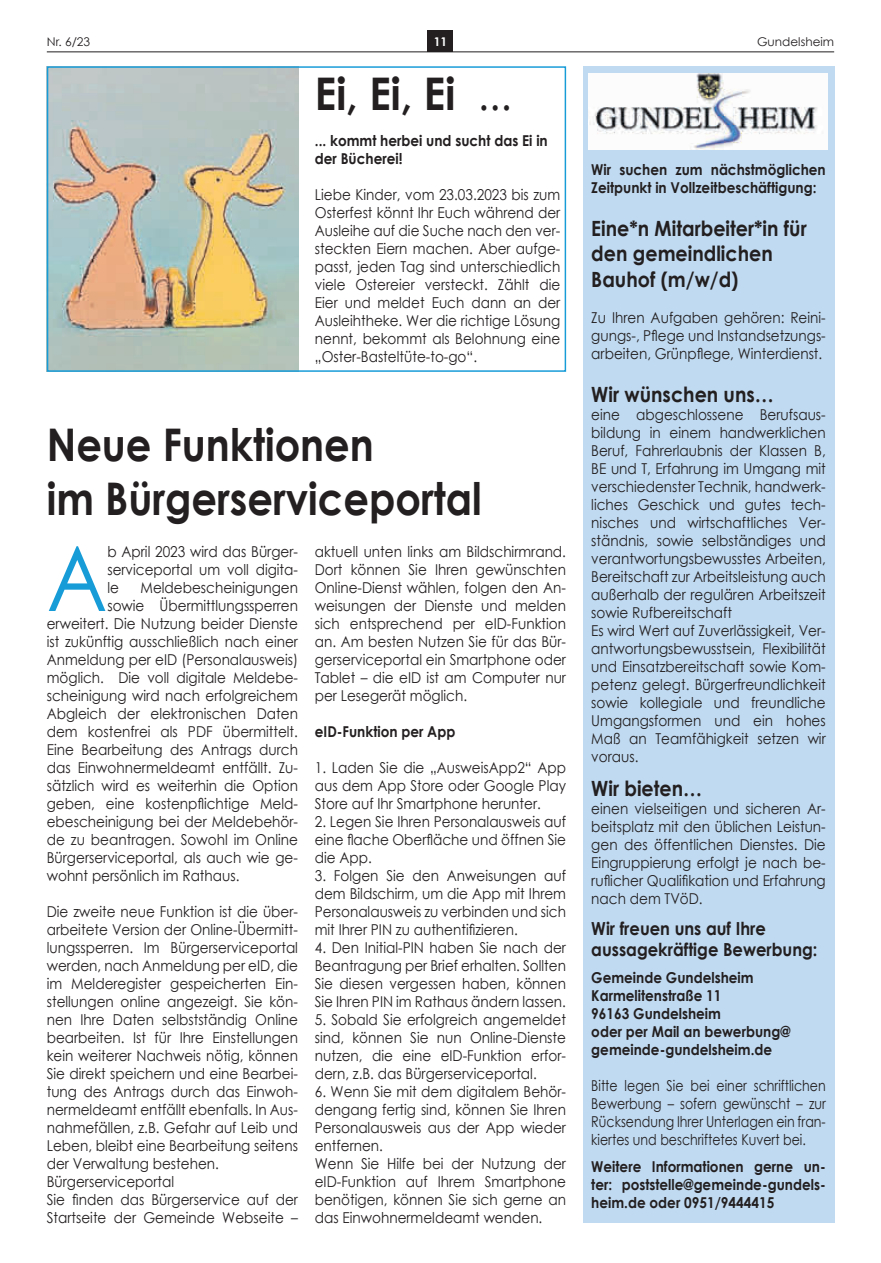
<style>
.page{position:relative;width:881px;height:1263px;background:#fff}
.page>*{position:absolute;margin:0;border:0;box-sizing:border-box;transform-origin:0 0}
.t1{font:90.15px "Century Gothic";color:#189cd8;scale:.91 1}
.t2{font:700 45px/54px "Century Gothic";color:#231f20;scale:.89 1}
.t3{font:700 45px "Century Gothic";color:#231f20;scale:.92 1}
.t4{font:700 21px/25.2px "Century Gothic";color:#231f20;scale:.91 1}
.t5{font:700 18px/21.6px "Century Gothic";color:#231f20;scale:.91 1}
.t6{font:15px/18px "Century Gothic";color:#231f20;text-align:justify;scale:.91 1}
.t7{font:700 15px/18px "Century Gothic";color:#231f20;scale:.91 1}
.t8{font:15px/18px "Century Gothic";color:#231f20;text-align:justify;scale:.84 1}
.t9{font:12px "Century Gothic";color:#231f20}
.t10{font:700 12px "Century Gothic";color:#fff}
.s1{font-weight:400}
</style>
<div class="page">
<div style="left:427px;top:30px;width:26px;height:22px;background:#231f20"></div>
<hr style="left:47px;top:52px;width:786px;height:1px;background:#231f20">
<div style="left:582px;top:66px;width:251px;height:1156px;background:#c0daf1"></div>
<img style="left:49px;top:68px;width:249px;height:302px">
<div style="left:47px;top:66px;width:519px;height:306px;border:1px solid #189cd8"></div>
<img style="left:588px;top:74px;width:239px;height:76px">
<p class="t9" style="left:47px;top:34px;width:45px">Nr. 6/23</p>
<p class="t10" style="left:433px;top:34px;width:15px">11</p>
<p class="t9" style="left:756px;top:34px;width:78px">Gundelsheim</p>
<h2 class="t3" style="left:315px;top:60px;width:215px">Ei, Ei, Ei <span class="s1">...</span></h2>
<p class="t7" style="left:315px;top:131px;width:257px">... kommt herbei und sucht das Ei in der bücherei!</p>
<p class="t6" style="left:315px;top:186px;width:271px">liebe kinder, vom 23.03.2023 bis zum osterfest könnt ihr euch während der ausleihe auf die suche nach den ver&shy;steckten eiern machen. aber aufge&shy;passt, jeden tag sind unterschiedlich viele ostereier versteckt. zählt die eier und meldet euch dann an der ausleihtheke. Wer die richtige lösung nennt, bekommt als Belohnung eine „oster-Basteltüte-to-go“.</p>
<h2 class="t2" style="left:47px;top:416px;width:490px">neue Funktionen<br>im bürgerserviceportal</h2>
<h1 class="t1" style="left:47px;top:515px;width:68px">a</h1>
<p class="t6" style="left:107px;top:542px;width:211px">b april 2023 wird das Bürger&shy;serviceportal um voll digita&shy;le</p>
<p class="t6" style="left:140px;top:578px;width:174px">meldebescheinigungen</p>
<p class="t6" style="left:107px;top:596px;width:211px">sowie übermittlungssperren</p>
<p class="t6" style="left:47px;top:614px;width:277px">erweitert. die nutzung beider dienste</p>
<p class="t6" style="left:47px;top:632px;width:278px">ist zukünftig ausschließlich nach einer</p>
<p class="t6" style="left:47px;top:650px;width:277px">anmeldung per eid (Personalausweis)</p>
<p class="t6" style="left:47px;top:668px;width:277px">möglich. die voll digitale meldebe-</p>
<p class="t6" style="left:47px;top:686px;width:277px">scheinigung wird nach erfolgreichem</p>
<p class="t6" style="left:47px;top:704px;width:277px">abgleich der elektronischen daten</p>
<p class="t6" style="left:47px;top:722px;width:277px">dem kostenfrei als PdF übermittelt.</p>
<p class="t6" style="left:47px;top:740px;width:277px">eine Bearbeitung des antrags durch</p>
<p class="t6" style="left:47px;top:758px;width:277px">das einwohnermeldeamt entfällt. zu-</p>
<p class="t6" style="left:47px;top:776px;width:277px">sätzlich wird es weiterhin die option</p>
<p class="t6" style="left:47px;top:794px;width:277px">geben, eine kostenpflichtige Meld-</p>
<p class="t6" style="left:47px;top:812px;width:277px">ebescheinigung bei der meldebehör-</p>
<p class="t6" style="left:47px;top:830px;width:277px">de zu beantragen. sowohl im online</p>
<p class="t6" style="left:47px;top:848px;width:277px">Bürgerserviceportal, als auch wie ge-</p>
<p class="t6" style="left:47px;top:866px;width:213px">wohnt persönlich im rathaus.</p>
<p class="t6" style="left:47px;top:902px;width:277px;text-align:left">die zweite neue Funktion ist die über&shy;arbeitete Version der online-übermitt&shy;lungssperren. im Bürgerserviceportal werden, nach anmeldung per eid, die im melderegister gespeicherten ein&shy;stellungen online angezeigt. sie kön&shy;nen ihre daten selbstständig online bearbeiten. ist für ihre einstellungen kein weiterer nachweis nötig, können sie direkt speichern und eine Bearbei&shy;tung des antrags durch das einwoh&shy;nermeldeamt entfällt ebenfalls. in aus&shy;nahmefällen, z.B. Gefahr auf leib und leben, bleibt eine Bearbeitung seitens der Verwaltung bestehen.<br>Bürgerserviceportal<br>Sie finden das Bürgerservice auf der startseite der Gemeinde Webseite –</p>
<p class="t6" style="left:315px;top:542px;width:278px">aktuell unten links am Bildschirmrand. dort können sie ihren gewünschten online-dienst wählen, folgen den an&shy;weisungen der dienste und melden sich entsprechend per eid-Funktion an. am besten nutzen sie für das Bür&shy;gerserviceportal ein smartphone oder tablet – die eid ist am computer nur per lesegerät möglich.</p>
<p class="t7" style="left:315px;top:722px;width:156px">eid-Funktion per app</p>
<p class="t6" style="left:314px;top:758px;width:277px">1. laden sie die „ausweisapp2“ app aus dem app store oder Google Play store auf ihr smartphone herunter.</p>
<p class="t6" style="left:314px;top:812px;width:277px">2. legen sie ihren Personalausweis auf eine flache Oberfläche und öffnen Sie die app.</p>
<p class="t6" style="left:314px;top:866px;width:277px">3. Folgen sie den anweisungen auf dem Bildschirm, um die app mit ihrem Personalausweis zu verbinden und sich mit Ihrer PIN zu authentifizieren.</p>
<p class="t6" style="left:315px;top:938px;width:278px">4. den initial-Pin haben sie nach der Beantragung per Brief erhalten. sollten sie diesen vergessen haben, können sie ihren Pin im rathaus ändern lassen.</p>
<p class="t6" style="left:315px;top:1010px;width:277px">5. sobald sie erfolgreich angemeldet sind, können sie nun online-dienste nutzen, die eine eid-Funktion erfor&shy;dern, z.B. das Bürgerserviceportal.</p>
<p class="t6" style="left:315px;top:1082px;width:278px;text-align:left">6. Wenn sie mit dem digitalem Behör&shy;dengang fertig sind, können sie ihren<br>Personalausweis aus der app wieder entfernen.<br>Wenn sie hilfe bei der nutzung der eid-Funktion auf ihrem smartphone benötigen, können sie sich gerne an das einwohnermeldeamt wenden.</p>
<p class="t7" style="left:591px;top:160px;width:259px">Wir suchen zum nächstmöglichen zeitpunkt in Vollzeitbeschäftigung:</p>
<h3 class="t4" style="left:591px;top:215px;width:238px">Eine*n Mitarbeiter*in für den gemeindlichen bauhof (m/w/d)</h3>
<p class="t6" style="left:591px;top:308px;width:259px">zu ihren aufgaben gehören: reini&shy;gungs-, Pflege und Instandsetzungs&shy;arbeiten, Grünpflege, Winterdienst.</p>
<h3 class="t4" style="left:591px;top:381px;width:202px">Wir wünschen uns…</h3>
<p class="t6" style="left:591px;top:405px;width:259px;text-align:left">eine abgeschlossene Berufsaus&shy;bildung in einem handwerklichen Beruf, Fahrerlaubnis der klassen B, Be und t, erfahrung im umgang mit verschiedenster technik, handwerk&shy;liches Geschick und gutes tech&shy;nisches und wirtschaftliches Ver&shy;ständnis, sowie selbständiges und verantwortungsbewusstes arbeiten, Bereitschaft zur arbeitsleistung auch außerhalb der regulären arbeitszeit sowie rufbereitschaft<br>es wird Wert auf zuverlässigkeit, Ver&shy;antwortungsbewusstsein, Flexibilität und einsatzbereitschaft sowie kom&shy;petenz gelegt. Bürgerfreundlichkeit sowie kollegiale und freundliche umgangsformen und ein hohes maß an teamfähigkeit setzen wir voraus.</p>
<h3 class="t4" style="left:591px;top:775px;width:123px">Wir bieten…</h3>
<p class="t6" style="left:591px;top:799px;width:259px">einen vielseitigen und sicheren ar&shy;beitsplatz mit den üblichen leistun&shy;gen des öffentlichen dienstes. die eingruppierung erfolgt je nach be&shy;ruflicher Qualifikation und Erfahrung nach dem tVöd.</p>
<p class="t5" style="left:591px;top:916px;width:250px">Wir freuen uns auf ihre aussagekräftige bewerbung:</p>
<p class="t7" style="left:591px;top:968px;width:220px">Gemeinde Gundelsheim<br>Karmelitenstraße 11<br>96163 Gundelsheim<br>oder per Mail an bewerbung@ gemeinde-gundelsheim.de</p>
<p class="t8" style="left:591px;top:1077px;width:281px">Bitte legen sie bei einer schriftlichen Bewerbung – sofern gewünscht – zur rücksendung ihrer unterlagen ein fran&shy;kiertes und beschriftetes kuvert bei.</p>
<p class="t7" style="left:591px;top:1157px;width:259px;text-align:justify">Weitere informationen gerne un&shy;ter: poststelle@gemeinde-gundels&shy;heim.de oder 0951/9444415</p>
</div>
